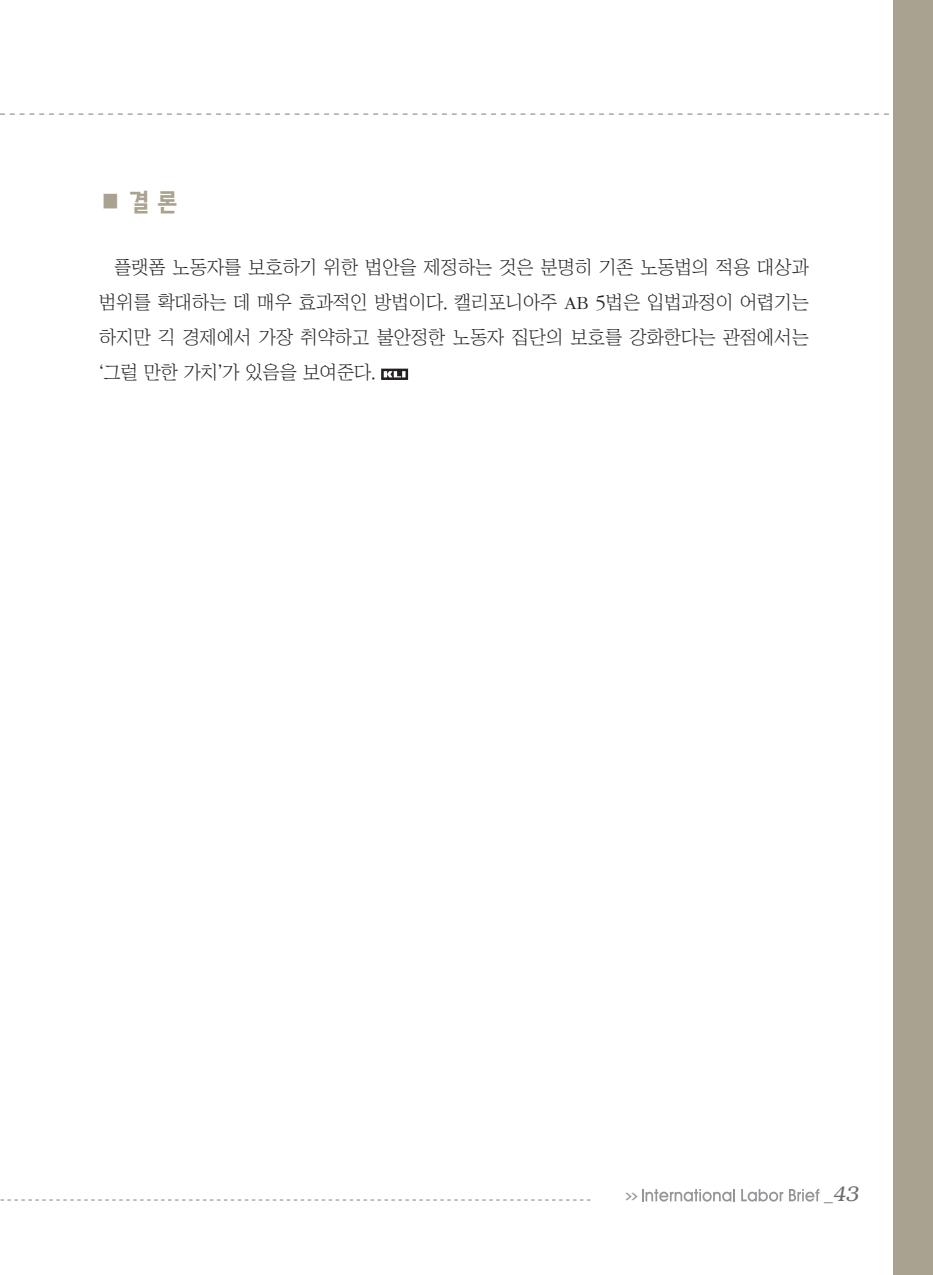
<style>
.page{position:relative;width:933px;height:1275px;background:#fff}
.page>*{position:absolute;margin:0;border:0;box-sizing:border-box;transform-origin:0 0}
.서론{font:24.5px "KBI Zfor SM Esgo H";color:#aaa291}
.t1{font:italic 300 21px "Bookman";color:#6c6d70}
.본문{font:18.9px/35px "Chosunilbo NM";color:#231f20;text-align:justify}
.t2{font:700 7.88px "Ko Pub Dotum";color:#939598;scale:2 1}
.s1{font-family:"ITC Garamond Std";font-weight:300}
.s2{font-family:"ITC Garamond Std";font-weight:300;font-size:20.82px}
.s3{font-family:"Helvetica";font-weight:400;font-style:normal;font-size:17.5px}
</style>
<div class="page">
<svg style="left:0;top:113px;width:889px;height:2px"></svg>
<div style="left:893px;top:0;width:40px;height:1275px;background:#aaa291"></div>
<svg style="left:0;top:1199px;width:590px;height:1px"></svg>
<svg style="left:642px;top:1189px;width:93px;height:13px"></svg>
<svg style="left:741px;top:1189px;width:42px;height:13px"></svg>
<svg style="left:789px;top:1189px;width:30px;height:12px"></svg>
<svg style="left:381px;top:369px;width:27px;height:11px"></svg>
<p class="서론" style="left:99px;top:187px;width:80px">■ 결 론</p>
<p class="본문" style="left:99px;top:249px;width:711px;text-indent:15px">플랫폼 노동자를 보호하기 위한 법안을 제정하는 것은 분명히 기존 노동법의 적용 대상과 범위를 확대하는 데 매우 효과적인 방법이다. 캘리포니아주 <span class="s1">AB</span> <span class="s2">5</span>법은 입법과정이 어렵기는 하지만 긱 경제에서 가장 취약하고 불안정한 노동자 집단의 보호를 강화한다는 관점에서는 ‘그럴 만한 가치’가 있음을 보여준다.</p>
<p class="t2" style="left:625px;top:1192px;width:8px">&gt;&gt;</p>
<p class="t1" style="left:824px;top:1182px;width:36px"><span class="s3">_</span>43</p>
</div>
